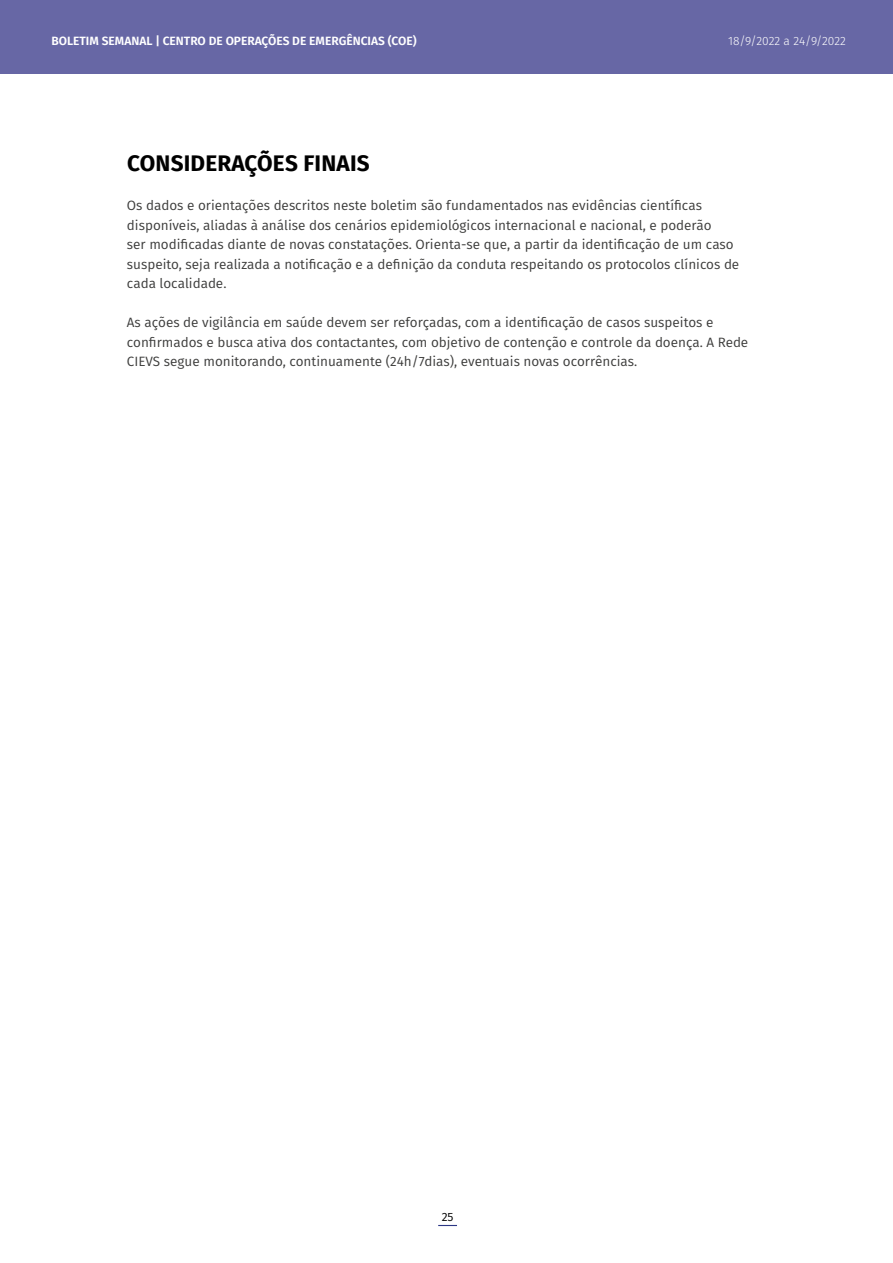
<style>
.page{position:relative;width:893px;height:1263px;background:#fff}
.page>*{position:absolute;margin:0;border:0;box-sizing:border-box;transform-origin:0 0}
.t1{font:700 22.5px "Fira Sans";letter-spacing:.01em;color:#000}
.t2{font:13.5px/19.5px "Fira Sans";color:#3c3c3b}
.t3{font:600 12px "Fira Sans";color:#fff}
.t4{font:300 12px "Fira Sans";color:#fff}
.t5{font:12px "Fira Sans";color:#000}
</style>
<div class="page">
<div style="left:0;top:0;width:893px;height:74px;background:#6767a5"></div>
<svg style="left:438px;top:1225px;width:19px;height:1px"></svg>
<p class="t3" style="left:51px;top:33px;width:367px">BOLETIM SEMANAL | CENTRO DE OPERAÇÕES DE EMERGÊNCIAS (COE)</p>
<p class="t4" style="left:728px;top:32px;width:119px">18/9/2022 a 24/9/2022</p>
<h1 class="t1" style="left:127px;top:147px;width:244px">CONSIDERAÇÕES FINAIS</h1>
<p class="t2" style="left:127px;top:196px;width:614px">Os dados e orientações descritos neste boletim são fundamentados nas evidências científicas disponíveis, aliadas à análise dos cenários epidemiológicos internacional e nacional, e poderão<br>ser modificadas diante de novas constatações. Orienta-se que, a partir da identificação de um caso suspeito, seja realizada a notificação e a definição da conduta respeitando os protocolos clínicos de cada localidade.</p>
<p class="t2" style="left:127px;top:313px;width:623px">As ações de vigilância em saúde devem ser reforçadas, com a identificação de casos suspeitos e confirmados e busca ativa dos contactantes, com objetivo de contenção e controle da doença. A Rede<br>CIEVS segue monitorando, continuamente (24h/7dias), eventuais novas ocorrências.</p>
<p class="t5" style="left:442px;top:1208px;width:13px">25</p>
</div>
